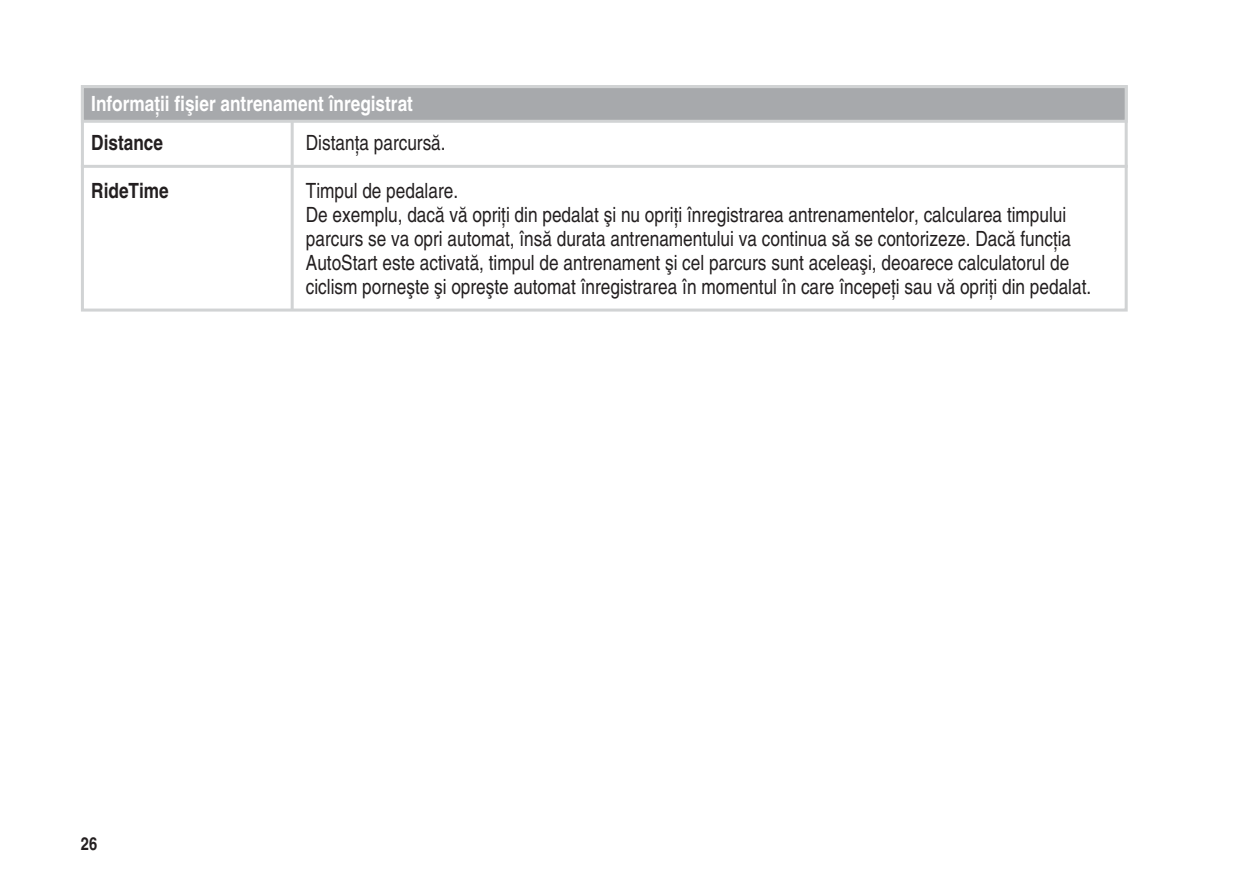
<style>
.page{position:relative;width:1251px;height:893px;background:#fff}
.page>*{position:absolute;margin:0;border:0;box-sizing:border-box;transform-origin:0 0}
.t1{font:condensed 21px/24px "Nimbus San L";color:#231f20}
.t2{font:700 condensed 21px "Nimbus San L";color:#fff}
.t3{font:700 condensed 21px "Nimbus San L";color:#231f20}
.t4{font:700 condensed 18px "Nimbus San L";color:#231f20}
</style>
<div class="page">
<div style="left:81px;top:85px;width:1046px;height:227px;border:3px solid #d1d3d4"></div>
<div style="left:82px;top:87px;width:1043px;height:34px;background:#a7a9ac"></div>
<div style="left:81px;top:85px;width:1046px;height:38px;border:3px solid #d1d3d4"></div>
<hr style="left:290px;top:121px;width:3px;height:189px;background:#d1d3d4">
<hr style="left:81px;top:165px;width:1046px;height:3px;background:#d1d3d4">
<p class="t2" style="left:91px;top:93px;width:323px">Informaţii fişier antrenament înregistrat</p>
<p class="t1" style="left:306px;top:131px;width:141px">Distanţa parcursă.</p>
<p class="t1" style="left:306px;top:179px;width:786px">Timpul de pedalare.<br>De exemplu, dacă vă opriţi din pedalat şi nu opriţi înregistrarea antrenamentelor, calcularea timpului parcurs se va opri automat, însă durata antrenamentului va continua să se contorizeze. Dacă funcţia AutoStart este activată, timpul de antrenament şi cel parcurs sunt aceleaşi, deoarece calculatorul de ciclism porneşte şi opreşte automat înregistrarea în momentul în care începeţi sau vă opriţi din pedalat.</p>
<p class="t3" style="left:91px;top:132px;width:73px">Distance</p>
<p class="t3" style="left:91px;top:180px;width:79px">RideTime</p>
<p class="t4" style="left:81px;top:835px;width:18px">26</p>
</div>
